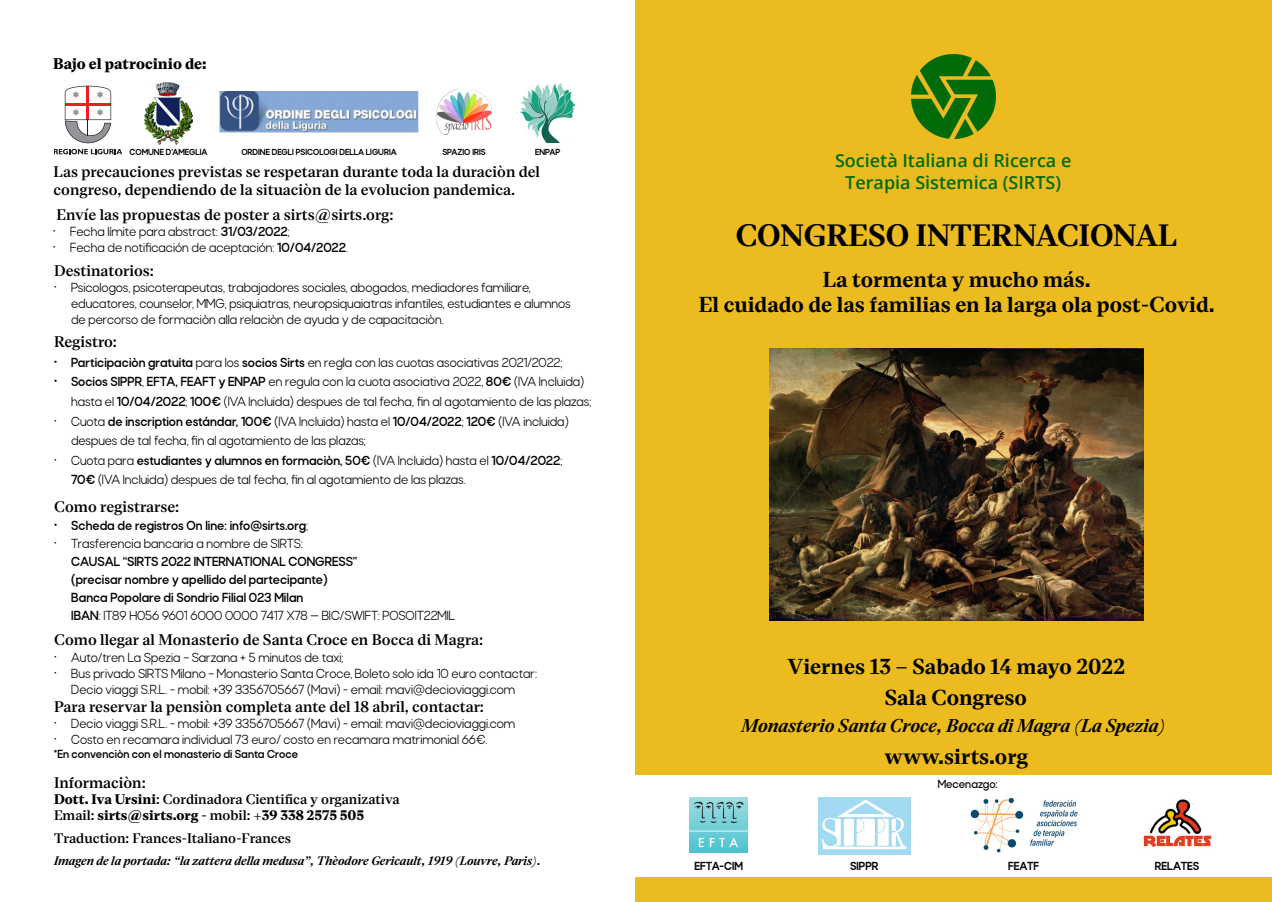
<style>
.page{position:relative;width:1272px;height:902px;background:#fff}
.page>*{position:absolute;margin:0;border:0;box-sizing:border-box;transform-origin:0 0}
.t1{font:600 30px "Eliza";color:#000}
.titoli{font:600 21px/25.2px "Eliza";color:#000;text-align:center}
.t2{font:600 18px/21.6px "Open Sans";color:#026b09;text-align:center}
.t3{font:italic 600 18px "Eliza";color:#000}
.Paragraph_Style_1{font:500 15px/18px "Eliza";color:#000}
.liste_titoli{font:500 15px "Eliza";color:#000}
.Paragraph_Style_1-2{font:700 15px "Eliza";color:#000}
.Stile_di_paragrafo_2{font:500 15px "Eliza";color:#000}
.t4{font:13.5px/19.5px "Rota";color:#000}
.t5{font:700 13.5px/18px "Rota";color:#000}
.Stile_di_paragrafo_2-2{font:500 13.5px/16.2px "Eliza";color:#000}
.testi{font:500 13.5px "Eliza";color:#000}
.t6{font:italic 600 12px "Eliza";color:#000}
.liste_titoli-2{font:700 12px "Rota";color:#000}
.tabella{font:800 12px "Rota";color:#000}
.tabella-2{font:600 12px "Rota";color:#000}
.tabella-3{font:800 9px "Rota";color:#000}
.s1{font-weight:700}
.s2{font-weight:400}
</style>
<div class="page">
<div style="left:635px;top:0;width:636px;height:901px;background:#ebbb1f"></div>
<img style="left:769px;top:348px;width:374px;height:272px">
<img style="left:911px;top:54px;width:84px;height:84px">
<div style="left:627px;top:775px;width:644px;height:101px;background:#fff"></div>
<img style="left:689px;top:797px;width:59px;height:55px">
<img style="left:970px;top:798px;width:108px;height:55px">
<img style="left:1143px;top:799px;width:69px;height:48px">
<img style="left:818px;top:797px;width:92px;height:57px">
<img style="left:436px;top:89px;width:55px;height:45px">
<img style="left:520px;top:84px;width:56px;height:58px">
<img style="left:145px;top:82px;width:47px;height:62px">
<img style="left:220px;top:91px;width:198px;height:41px">
<svg style="left:65px;top:86px;width:46px;height:57px"></svg>
<svg style="left:54px;top:149px;width:68px;height:5px"></svg>
<p class="Paragraph_Style_1-2" style="left:53px;top:54px;width:155px">Bajo el patrocinio de:</p>
<p class="tabella-3" style="left:129px;top:147px;width:79px">COMUNE D’AMEGLIA</p>
<p class="tabella-3" style="left:241px;top:147px;width:157px">ORDINE DEGLI PSICOLOGI DELLA LIGURIA</p>
<p class="tabella-3" style="left:442px;top:147px;width:45px">SPAZIO IRIS</p>
<p class="tabella-3" style="left:535px;top:147px;width:27px">ENPAP</p>
<p class="Paragraph_Style_1" style="left:54px;top:163px;width:488px">Las precauciones previstas se respetaran durante toda la duraciòn del congreso, dependiendo de la situaciòn de la evolucion pandemica.</p>
<p class="liste_titoli" style="left:57px;top:205px;width:338px">Envíe las propuestas de poster a sirts@sirts.org:</p>
<p class="t4" style="left:53px;top:222px;width:238px">• Fecha límite para abstract: <span class="s1">31/03/2022</span>;</p>
<p class="t4" style="left:53px;top:238px;width:296px">• Fecha de notificación de aceptación: <span class="s1">10/04/2022</span>.</p>
<p class="liste_titoli" style="left:54px;top:261px;width:101px">Destinatorios:</p>
<p class="t4" style="left:71px;top:279px;width:501px;line-height:16.2px;text-indent:-17px">• Psicologos, psicoterapeutas, trabajadores sociales, abogados, mediadores familiare, educatores, counselor, MMG, psiquiatras, neuropsiquaiatras infantiles, estudiantes e alumnos de percorso de formaciòn alla relaciòn de ayuda y de capacitaciòn.</p>
<p class="liste_titoli" style="left:54px;top:333px;width:65px">Registro:</p>
<p class="t4" style="left:54px;top:353px;width:510px"><span class="s1">• Participaciòn gratuita</span> para los <span class="s1">socios Sirts</span> en regla con las cuotas asociativas 2021/2022;</p>
<p class="t4" style="left:71px;top:372px;width:522px;text-indent:-17px"><span class="s1">• Socios SIPPR</span>, <span class="s1">EFTA, FEAFT y ENPAP</span> en regula con la cuota asociativa 2022, <span class="s1">80€</span> (IVA Incluida) hasta el <span class="s1">10/04/2022</span>; <span class="s1">100€</span> (IVA Incluida) despues de tal fecha, fin al agotamiento de las plazas;</p>
<p class="t4" style="left:71px;top:411px;width:499px;text-indent:-17px">• Cuota <span class="s1">de inscription estándar, 100€</span> (IVA Incluida) hasta el <span class="s1">10/04/2022</span>; <span class="s1">120€</span> (IVA incluida) despues de tal fecha, fin al agotamiento de las plazas;</p>
<p class="t4" style="left:71px;top:450px;width:493px;text-indent:-17px">• Cuota para <span class="s1">estudiantes y alumnos en formaciòn, 50€</span> (IVA Incluida) hasta el <span class="s1">10/04/2022</span>;<br><span class="s1">70€</span> (IVA Incluida) despues de tal fecha, fin al agotamiento de las plazas.</p>
<p class="Paragraph_Style_1" style="left:54px;top:497px;width:127px">Como registrarse:</p>
<p class="t5" style="left:54px;top:516px;width:255px">• Scheda de registros On line: info@sirts.org<span class="s2">;</span></p>
<p class="t5" style="left:71px;top:534px;width:385px;text-indent:-17px"><span class="s2">• Trasferencia bancaria a nombre de SIRTS:<br></span>CAUSAL “SIRTS 2022 INTERNATIONAL CONGRESS”<br>(precisar nombre y apellido del partecipante)<br>Banca Popolare di Sondrio Filial 023 Milan<br>IBAN<span class="s2">: IT89 H056 9601 6000 0000 7417 X78 — BIC/SWIFT: POSOIT22MIL</span></p>
<p class="Paragraph_Style_1" style="left:54px;top:631px;width:430px">Como llegar al Monasterio de Santa Croce en Bocca di Magra:</p>
<p class="t4" style="left:54px;top:647px;width:291px">• Auto/tren La Spezia – Sarzana + 5 minutos de taxi;</p>
<p class="t4" style="left:54px;top:665px;width:484px;line-height:16.2px;text-align:center">• Bus privado SIRTS Milano – Monasterio Santa Croce, Boleto solo ida 10 euro contactar:<br>Decio viaggi S.R.L. - mobil: +39 3356705667 (Mavi) - email: mavi@decioviaggi.com</p>
<p class="liste_titoli" style="left:54px;top:697px;width:431px">Para reservar la pensiòn completa ante del 18 abril, contactar:</p>
<p class="t4" style="left:54px;top:714px;width:462px">• Decio viaggi S.R.L. - mobil: +39 3356705667 (Mavi) - email: mavi@decioviaggi.com</p>
<p class="t4" style="left:54px;top:730px;width:435px">• Costo en recamara individual 73 euro/ costo en recamara matrimonial 66€.</p>
<p class="liste_titoli-2" style="left:54px;top:747px;width:246px">*En convenciòn con el monasterio di Santa Croce</p>
<p class="Stile_di_paragrafo_2" style="left:54px;top:772px;width:93px">Informaciòn:</p>
<p class="Stile_di_paragrafo_2-2" style="left:54px;top:791px;width:347px"><span class="s1">Dott. Iva Ursini</span>: Cordinadora Cientifica y organizativa<br>Email: <span class="s1">sirts@sirts.org</span> - mobil: +<span class="s1">39 338 2575 505</span></p>
<p class="testi" style="left:54px;top:830px;width:238px">Traduction: Frances-Italiano-Frances</p>
<p class="t6" style="left:54px;top:853px;width:488px">Imagen de la portada: “la zattera della medusa”, Thèodore Gericault, 1919 (Louvre, Paris).</p>
<p class="t2" style="left:835px;top:150px;width:238px">Società Italiana di Ricerca e<br>Terapia Sistemica (SIRTS)</p>
<p class="t1" style="left:735px;top:216px;width:443px">CONGRESO INTERNACIONAL</p>
<p class="titoli" style="left:699px;top:267px;width:517px">La tormenta y mucho más.<br>El cuidado de las familias en la larga ola post-Covid.</p>
<p class="titoli" style="left:787px;top:653px;width:339px">Viernes 13 – Sabado 14 mayo 2022</p>
<p class="titoli" style="left:884px;top:685px;width:144px">Sala Congreso</p>
<p class="t3" style="left:741px;top:714px;width:426px">Monasterio Santa Croce, Bocca di Magra (La Spezia)</p>
<p class="titoli" style="left:884px;top:744px;width:145px">www.sirts.org</p>
<p class="tabella" style="left:694px;top:859px;width:50px">EFTA-CIM</p>
<p class="tabella" style="left:850px;top:859px;width:30px">SIPPR</p>
<p class="tabella-2" style="left:937px;top:777px;width:61px">Mecenazgo:</p>
<p class="tabella" style="left:1008px;top:859px;width:33px">FEATF</p>
<p class="tabella" style="left:1154px;top:859px;width:46px">RELATES</p>
</div>
